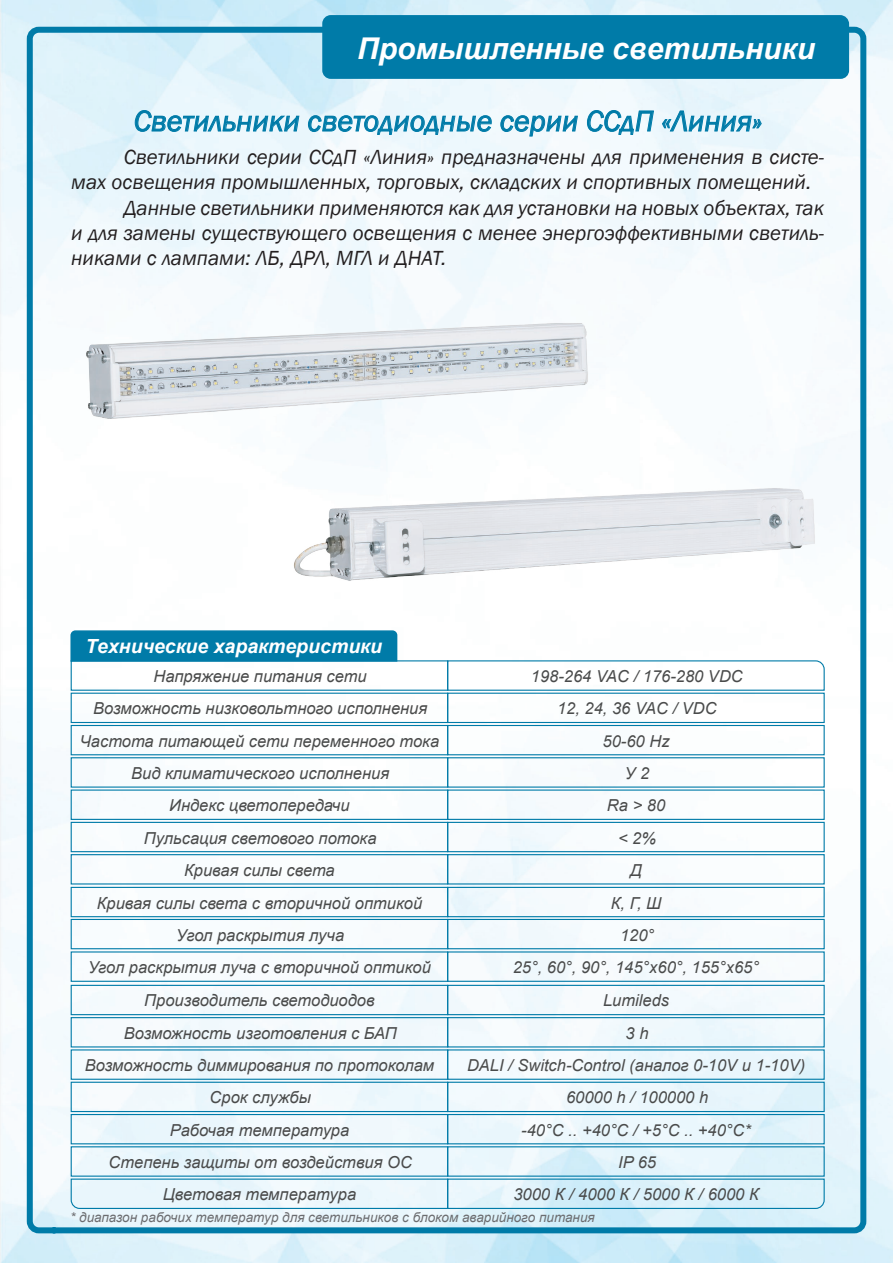
<style>
.page{position:relative;width:893px;height:1263px;background:#fff}
.page>*{position:absolute;margin:0;border:0;box-sizing:border-box;transform-origin:0 0}
.t1{font:italic 30px "Franklin Gothic";color:#007ba8}
.t2{font:italic 700 30px "Arial";color:#fff}
.t3{font:italic 21px "Franklin Gothic";color:#231f20}
.t4{font:italic 700 19.5px "Arial";color:#fff}
.t5{font:italic 16.5px/32.2px "Arial";color:#4a4b4b;text-align:center}
.t6{font:italic 13.5px "Arial";color:#6c6d70}
</style>
<div class="page">
<img style="left:0;top:0;width:893px;height:1262px">
<div style="left:322px;top:15px;width:527px;height:64px;background:#007ba8;border-radius:9px"></div>
<div style="left:27px;top:27px;width:839px;height:1206px;border:6px solid #007ba8;border-radius:9px"></div>
<svg style="left:135px;top:110px;width:164px;height:22px;background:#aed7e6"></svg>
<svg style="left:308px;top:115px;width:184px;height:20px;background:#a9d4e4"></svg>
<svg style="left:500px;top:115px;width:78px;height:21px"></svg>
<svg style="left:587px;top:110px;width:67px;height:25px"></svg>
<svg style="left:662px;top:111px;width:100px;height:20px;background:#add6e6"></svg>
<div style="left:71px;top:660px;width:377px;height:31px;border:1px solid #007ba8"></div>
<svg style="left:447px;top:660px;width:378px;height:31px"></svg>
<div style="left:71px;top:693px;width:377px;height:30px;border:1px solid #007ba8"></div>
<div style="left:447px;top:693px;width:378px;height:30px;border:1px solid #007ba8"></div>
<div style="left:71px;top:725px;width:377px;height:30px;border:1px solid #007ba8"></div>
<div style="left:447px;top:725px;width:378px;height:30px;border:1px solid #007ba8"></div>
<div style="left:71px;top:757px;width:377px;height:31px;border:1px solid #007ba8"></div>
<div style="left:447px;top:757px;width:378px;height:31px;border:1px solid #007ba8"></div>
<div style="left:71px;top:789px;width:377px;height:31px;border:1px solid #007ba8"></div>
<div style="left:447px;top:789px;width:378px;height:31px;border:1px solid #007ba8"></div>
<div style="left:71px;top:822px;width:377px;height:30px;border:1px solid #007ba8"></div>
<div style="left:447px;top:822px;width:378px;height:30px;border:1px solid #007ba8"></div>
<div style="left:71px;top:854px;width:377px;height:30px;border:1px solid #007ba8"></div>
<div style="left:447px;top:854px;width:378px;height:30px;border:1px solid #007ba8"></div>
<div style="left:71px;top:919px;width:377px;height:30px;border:1px solid #007ba8"></div>
<div style="left:447px;top:919px;width:378px;height:30px;border:1px solid #007ba8"></div>
<div style="left:71px;top:985px;width:377px;height:30px;border:1px solid #007ba8"></div>
<div style="left:447px;top:985px;width:378px;height:30px;border:1px solid #007ba8"></div>
<div style="left:71px;top:1017px;width:377px;height:30px;border:1px solid #007ba8"></div>
<div style="left:447px;top:1017px;width:378px;height:30px;border:1px solid #007ba8"></div>
<div style="left:71px;top:1049px;width:377px;height:31px;border:1px solid #007ba8"></div>
<div style="left:447px;top:1049px;width:378px;height:31px;border:1px solid #007ba8"></div>
<div style="left:71px;top:1082px;width:377px;height:30px;border:1px solid #007ba8"></div>
<div style="left:447px;top:1082px;width:378px;height:30px;border:1px solid #007ba8"></div>
<div style="left:71px;top:1114px;width:377px;height:30px;border:1px solid #007ba8"></div>
<div style="left:447px;top:1114px;width:378px;height:30px;border:1px solid #007ba8"></div>
<svg style="left:70px;top:1178px;width:755px;height:31px;background:#d2ebf5"></svg>
<div style="left:71px;top:887px;width:377px;height:30px;border:1px solid #007ba8"></div>
<div style="left:447px;top:887px;width:378px;height:30px;border:1px solid #007ba8"></div>
<div style="left:71px;top:951px;width:377px;height:31px;border:1px solid #007ba8"></div>
<div style="left:447px;top:951px;width:378px;height:31px;border:1px solid #007ba8"></div>
<div style="left:70px;top:630px;width:328px;height:32px;background:#007ba8"></div>
<img style="left:290px;top:414px;width:536px;height:228px">
<img style="left:67px;top:253px;width:536px;height:220px">
<h1 class="t2" style="left:357px;top:28px;width:459px">Промышленные светильники</h1>
<h1 class="t1" style="left:134px;top:102px;width:630px">Светильники светодиодные серии ССдП «Линия»</h1>
<p class="t3" style="left:124px;top:144px;width:702px">Cветильники серии ССдП «Линия» предназначены для применения в систе-</p>
<p class="t3" style="left:71px;top:169px;width:742px">мах освещения промышленных, торговых, складских и спортивных помещений.</p>
<p class="t3" style="left:124px;top:194px;width:702px">Данные светильники применяются как для установки на новых объектах, так</p>
<p class="t3" style="left:71px;top:220px;width:754px">и для замены существующего освещения с менее энергоэффективными светиль-</p>
<p class="t3" style="left:71px;top:245px;width:377px">никами с лампами: ЛБ, ДРЛ, МГЛ и ДНАТ.</p>
<p class="t4" style="left:85px;top:633px;width:298px">Технические характеристики</p>
<p class="t5" style="left:154px;top:660px;width:215px">Напряжение питания сети</p>
<p class="t5" style="left:531px;top:660px;width:213px">198-264 VAC / 176-280 VDC<br>12, 24, 36 VAC / VDC</p>
<p class="t5" style="left:80px;top:725px;width:361px">Частота питающей сети переменного тока</p>
<p class="t5" style="left:603px;top:725px;width:68px">50-60 Hz</p>
<p class="t5" style="left:131px;top:757px;width:259px">Вид климатического исполнения</p>
<p class="t5" style="left:625px;top:757px;width:26px">У 2</p>
<p class="t5" style="left:169px;top:789px;width:182px">Индекс цветопередачи</p>
<p class="t5" style="left:607px;top:789px;width:60px">Ra &gt; 80</p>
<p class="t5" style="left:144px;top:822px;width:234px">Пульсация светового потока</p>
<p class="t5" style="left:618px;top:822px;width:40px">&lt; 2%</p>
<p class="t5" style="left:184px;top:854px;width:152px">Кривая силы света</p>
<p class="t5" style="left:630px;top:854px;width:13px">Д</p>
<p class="t5" style="left:93px;top:693px;width:336px">Возможность низковольтного исполнения</p>
<p class="t5" style="left:97px;top:887px;width:327px">Кривая силы света с вторичной оптикой</p>
<p class="t5" style="left:611px;top:887px;width:52px">К, Г, Ш</p>
<p class="t5" style="left:176px;top:919px;width:169px">Угол раскрытия луча</p>
<p class="t5" style="left:620px;top:919px;width:36px">120°</p>
<p class="t5" style="left:88px;top:951px;width:344px">Угол раскрытия луча с вторичной оптикой</p>
<p class="t5" style="left:513px;top:951px;width:248px">25°, 60°, 90°, 145°х60°, 155°х65°</p>
<p class="t5" style="left:144px;top:985px;width:232px">Производитель светодиодов</p>
<p class="t5" style="left:603px;top:985px;width:68px">Lumileds</p>
<p class="t5" style="left:124px;top:1017px;width:274px">Возможность изготовления с БАП</p>
<p class="t5" style="left:626px;top:1017px;width:24px">3 h</p>
<p class="t5" style="left:85px;top:1049px;width:351px">Возможность диммирования по протоколам</p>
<p class="t5" style="left:467px;top:1049px;width:340px">DALI / Switch-Control (аналог 0-10V и 1-10V)</p>
<p class="t5" style="left:210px;top:1082px;width:103px">Срок службы</p>
<p class="t5" style="left:566px;top:1082px;width:144px">60000 h / 100000 h</p>
<p class="t5" style="left:170px;top:1114px;width:181px">Рабочая температура</p>
<p class="t5" style="left:521px;top:1114px;width:231px">-40°С .. +40°С / +5°С .. +40°С*</p>
<p class="t5" style="left:108px;top:1146px;width:305px">Степень защиты от воздействия ОС</p>
<p class="t5" style="left:618px;top:1146px;width:39px">IP 65</p>
<p class="t5" style="left:163px;top:1178px;width:195px">Цветовая температура</p>
<p class="t5" style="left:513px;top:1178px;width:247px">3000 К / 4000 К / 5000 К / 6000 К</p>
<p class="t6" style="left:70px;top:1209px;width:526px">* диапазон рабочих температур для светильников с блоком аварийного питания</p>
</div>
